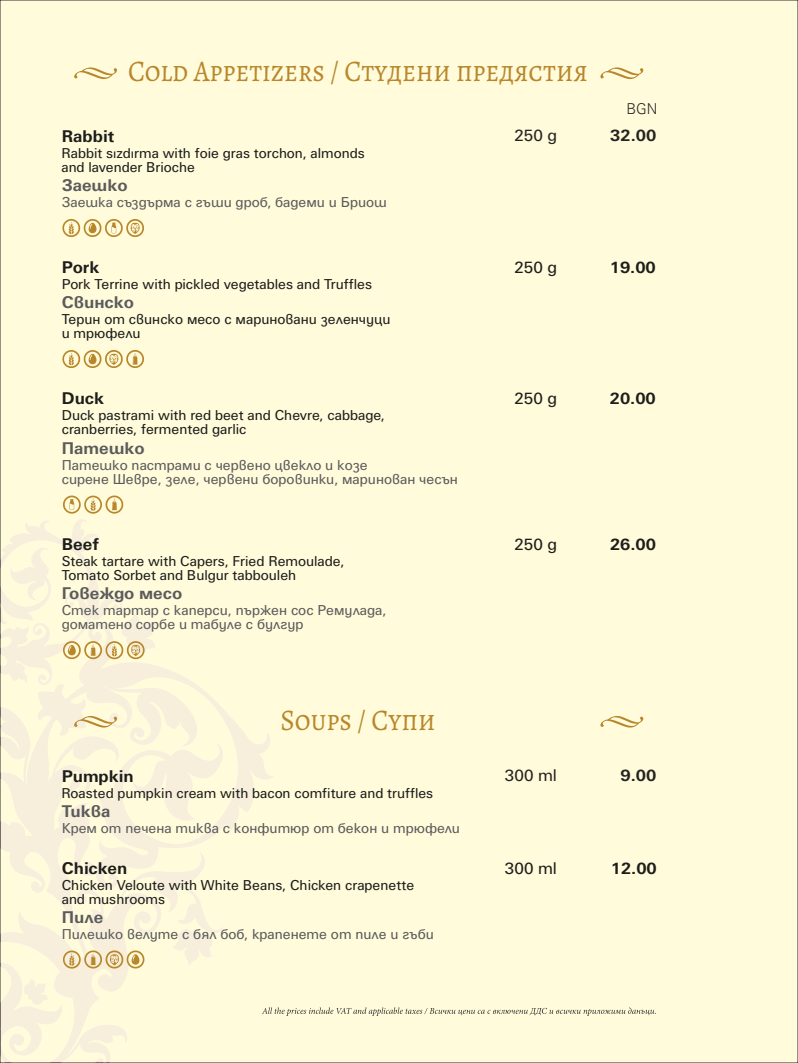
<style>
.page{position:relative;width:798px;height:1063px;background:#fff}
.page>*{position:absolute;margin:0;border:0;box-sizing:border-box;transform-origin:0 0}
.t1{font:30px "Alegreya SC";color:#b9872b;scale:.9 1}
.t2{font:700 16.25px "SP Universus";color:#1d1d1b}
.t3{font:700 16.25px "SP Universus";color:#5b5b5b}
.t4{font:16.25px "SP Universus";color:#1d1d1b}
.t5{font:700 16.25px "SP Universus";color:#252322}
.t6{font:16.25px "SP Universus";color:#252322}
.t7{font:300 15px "SP Universus";color:#2b2a29}
.t8{font:13.75px/14px "SP Universus";color:#1d1d1b}
.t9{font:13.75px/14px "SP Universus";color:#5b5b5b}
.t10{font:13.62px/14.6px "SP Universus";color:#1d1d1b}
.s1{font-family:"Univers";font-weight:500}
</style>
<div class="page">
<div style="left:0;top:0;width:797px;height:1063px;background:#fffbdb"></div>
<svg style="left:74px;top:67px;width:569px;height:12px"></svg>
<svg style="left:74px;top:716px;width:569px;height:12px"></svg>
<svg style="left:262px;top:1007px;width:393px;height:9px"></svg>
<svg style="left:62px;top:219px;width:82px;height:18px"></svg>
<svg style="left:62px;top:350px;width:82px;height:18px"></svg>
<svg style="left:0;top:496px;width:144px;height:192px"></svg>
<svg style="left:63px;top:950px;width:81px;height:19px"></svg>
<h1 class="t1" style="left:128px;top:51px;width:512px">Cold Appetizers / Студени предястия</h1>
<p class="t2" style="left:62px;top:125px;width:54px">Rabbit</p>
<p class="t10" style="left:61px;top:145px;width:305px">Rabbit s<span class="s1">ı</span>zd<span class="s1">ı</span>rma with foie gras torchon, almonds and lavender Brioche</p>
<p class="t3" style="left:62px;top:174px;width:67px">Заешко</p>
<p class="t9" style="left:62px;top:194px;width:326px">Заешка създърма с гъши дроб, бадеми и Бриош</p>
<p class="t2" style="left:62px;top:256px;width:39px">Pork</p>
<p class="t8" style="left:62px;top:277px;width:312px">Pork Terrine with pickled vegetables and Truffles</p>
<p class="t3" style="left:62px;top:291px;width:74px">Свинско</p>
<p class="t8" style="left:62px;top:312px;width:330px">Терин от свинско месо с мариновани зеленчуци и трюфели</p>
<p class="t2" style="left:62px;top:387px;width:44px">Duck</p>
<p class="t8" style="left:62px;top:408px;width:324px">Duck pastrami with red beet and Chevre, cabbage, cranberries, fermented garlic</p>
<p class="t3" style="left:62px;top:437px;width:84px">Патешко</p>
<p class="t9" style="left:62px;top:457px;width:397px">Патешко пастрами с червено цвекло и козе<br>сирене Шевре, зеле, червени боровинки, маринован чесън</p>
<p class="t2" style="left:62px;top:533px;width:39px">Beef</p>
<p class="t8" style="left:62px;top:553px;width:284px">Steak tartare with Capers, Fried Remoulade,<br>Tomato Sorbet and Bulgur tabbouleh</p>
<p class="t3" style="left:62px;top:583px;width:122px">Говеждо месо</p>
<p class="t9" style="left:62px;top:603px;width:326px">Стек тартар с каперси, пържен сос Ремулада, доматено сорбе и табуле с булгур</p>
<p class="t6" style="left:514px;top:125px;width:44px">250 g</p>
<p class="t4" style="left:514px;top:257px;width:44px">250 g</p>
<p class="t4" style="left:514px;top:388px;width:44px">250 g</p>
<p class="t4" style="left:514px;top:533px;width:44px">250 g</p>
<p class="t7" style="left:626px;top:99px;width:33px">BGN</p>
<p class="t5" style="left:610px;top:124px;width:48px">32.00</p>
<p class="t2" style="left:609px;top:256px;width:48px">19.00</p>
<p class="t2" style="left:609px;top:387px;width:48px">20.00</p>
<p class="t2" style="left:609px;top:533px;width:48px">26.00</p>
<h1 class="t1" style="left:280px;top:699px;width:173px">Soups / Супи</h1>
<p class="t2" style="left:62px;top:765px;width:74px">Pumpkin</p>
<p class="t10" style="left:61px;top:785px;width:373px">Roasted pumpkin cream with bacon comfiture and truffles</p>
<p class="t3" style="left:62px;top:800px;width:50px">Тиква</p>
<p class="t9" style="left:62px;top:820px;width:399px">Крем от печена тиква с конфитюр от бекон и трюфели</p>
<p class="t2" style="left:62px;top:857px;width:67px">Chicken</p>
<p class="t8" style="left:62px;top:877px;width:354px">Chicken Veloute with White Beans, Chicken crapenette and mushrooms</p>
<p class="t3" style="left:62px;top:906px;width:43px">Пиле</p>
<p class="t9" style="left:62px;top:926px;width:373px">Пилешко велуте с бял боб, крапенете от пиле и гъби</p>
<p class="t6" style="left:505px;top:765px;width:54px">300 ml</p>
<p class="t4" style="left:505px;top:857px;width:54px">300 ml</p>
<p class="t5" style="left:620px;top:764px;width:37px">9.00</p>
<p class="t2" style="left:610px;top:857px;width:48px">12.00</p>
</div>
